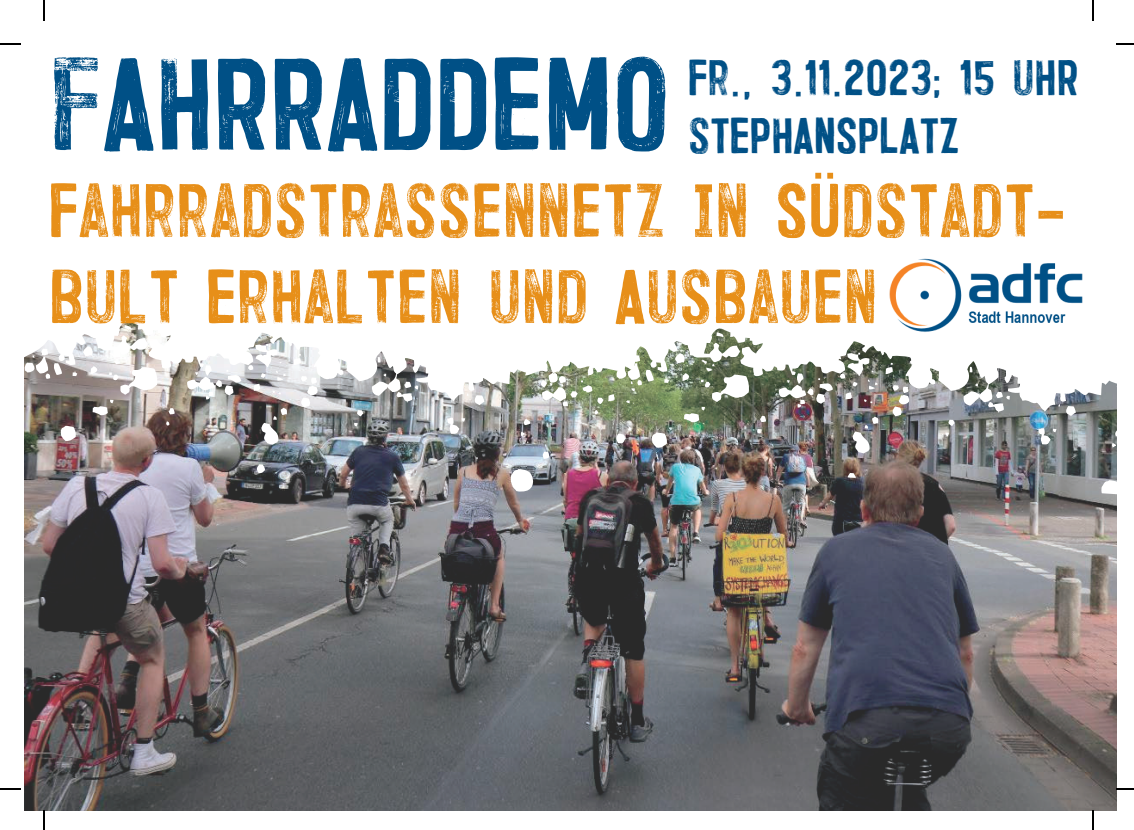
<style>
.page{position:relative;width:1134px;height:830px;background:#fff}
.page>*{position:absolute;margin:0;border:0;box-sizing:border-box;transform-origin:0 0}
.t1{font:107.25px "Trincha";color:#005086}
.t2{font:62.5px/86px "Trincha";color:#e78f19}
.t3{font:41.25px "Trincha";color:#005086}
</style>
<div class="page">
<img style="left:24px;top:497px;width:1092px;height:313px">
<img style="left:538px;top:328px;width:578px;height:177px">
<img style="left:24px;top:321px;width:645px;height:176px">
<img style="left:884px;top:258px;width:227px;height:85px">
<hr style="left:43px;top:0;width:2px;height:21px;background:#000">
<hr style="left:0;top:43px;width:21px;height:2px;background:#000">
<hr style="left:1091px;top:0;width:2px;height:21px;background:#000">
<svg style="left:1116px;top:43px;width:17px;height:2px"></svg>
<svg style="left:43px;top:810px;width:2px;height:19px"></svg>
<svg style="left:0;top:788px;width:21px;height:1px"></svg>
<svg style="left:1091px;top:810px;width:2px;height:19px"></svg>
<svg style="left:1116px;top:788px;width:17px;height:1px"></svg>
<p class="t1" style="left:48px;top:22px;width:622px">FAHRRADDEMO</p>
<p class="t3" style="left:687px;top:46px;width:392px">FR., 3.11.2023; 15 UHR</p>
<p class="t3" style="left:687px;top:104px;width:272px">STEPHANSPLATZ</p>
<p class="t2" style="left:48px;top:161px;width:1018px">FAHRRADSTRASSENNETZ IN SÜDSTADT-<br>BULT ERHALTEN UND AUSBAUEN</p>
</div>
